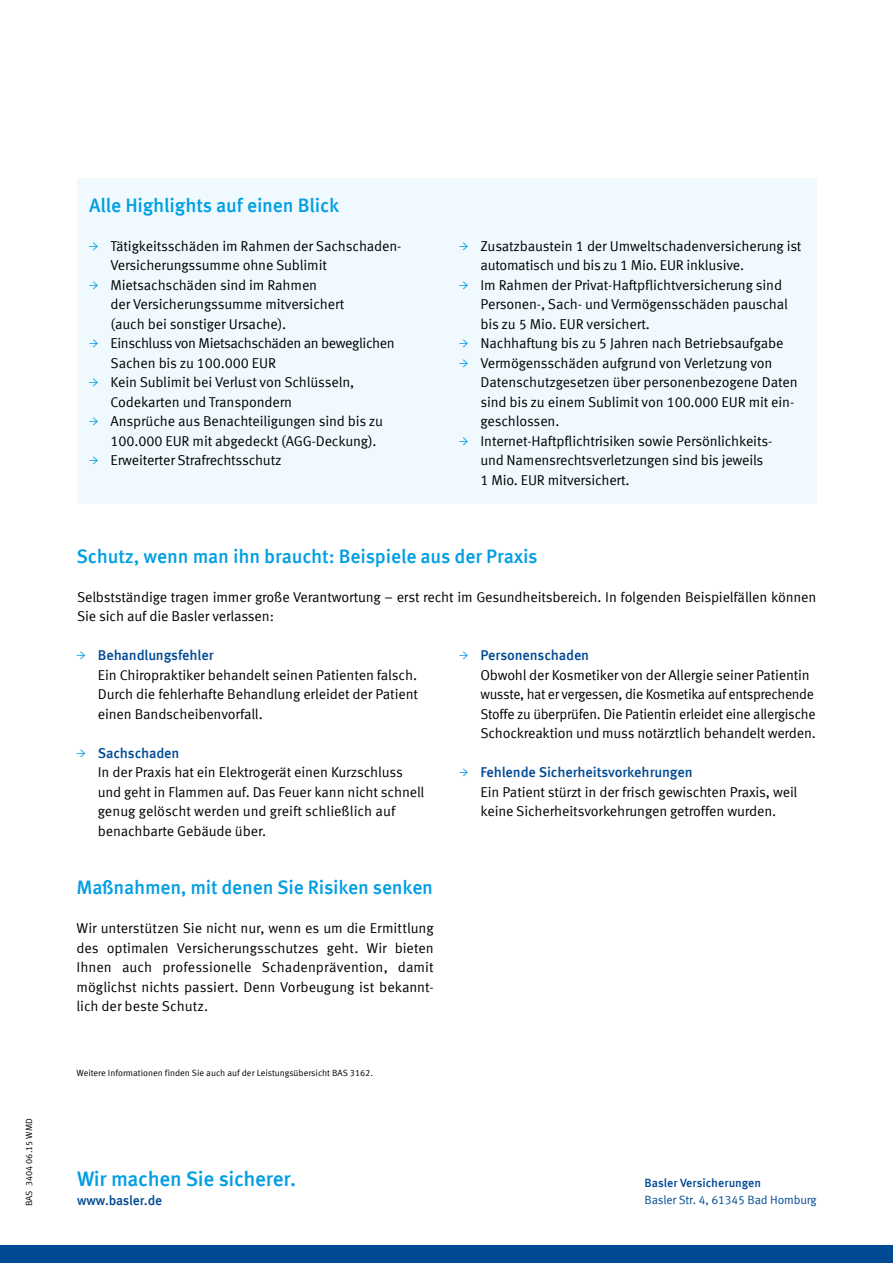
<style>
.page{position:relative;width:893px;height:1263px;background:#fff}
.page>*{position:absolute;margin:0;border:0;box-sizing:border-box;transform-origin:0 0}
.t1{font:500 21px "Meta Offc";letter-spacing:-.015em;color:#009ee3}
.t2{font:500 19.5px "Meta Offc";letter-spacing:-.01em;color:#009ee3}
.t3{font:14.25px/19.5px "Meta Offc Norm";letter-spacing:-.01em;color:#000}
.t4{font:500 14.25px "Meta Offc";letter-spacing:-.01em;color:#004a93}
.t5{font:14.25px/19.5px "Meta Offc Norm";letter-spacing:-.03em;color:#000}
.t6{font:500 13.5px "Meta Offc";letter-spacing:-.015em;color:#004a93}
.t7{font:12px "Meta Offc Norm";letter-spacing:-.01em;color:#004a93}
.t8{font:500 12px "Meta Offc";letter-spacing:-.005em;color:#004a93}
.t9{font:9px "Meta Offc Norm";color:#000}
.s1{font-family:"Minion Pro";font-weight:600;color:#009ee3}
</style>
<div class="page">
<div style="left:77px;top:179px;width:739px;height:325px;background:#eff9fe"></div>
<div style="left:0;top:1246px;width:893px;height:17px;background:#004a93"></div>
<p class="t9" style="left:24px;top:1206px;width:90px;rotate:-90deg">BAS 3404 06.15 WMD</p>
<h2 class="t2" style="left:89px;top:194px;width:251px">Alle Highlights auf einen Blick</h2>
<p class="t3" style="left:111px;top:236px;width:292px;text-indent:-21px"><span class="s1">→</span> Tätigkeitsschäden im Rahmen der Sachschaden-<br>Versicherungssumme ohne Sublimit</p>
<p class="t3" style="left:111px;top:275px;width:235px;text-indent:-21px"><span class="s1">→</span> Mietsachschäden sind im Rahmen<br>der Versicherungssumme mitversichert (auch bei sonstiger Ursache).</p>
<p class="t5" style="left:111px;top:334px;width:286px;text-indent:-21px"><span class="s1">→</span> Einschluss von Mietsachschäden an beweglichen<br>Sachen bis zu 100.000 EUR</p>
<p class="t3" style="left:111px;top:373px;width:245px;text-indent:-21px"><span class="s1">→</span> Kein Sublimit bei Verlust von Schlüsseln,<br>Codekarten und Transpondern</p>
<p class="t3" style="left:111px;top:412px;width:274px;text-indent:-21px"><span class="s1">→</span> Ansprüche aus Benachteiligungen sind bis zu<br>100.000 EUR mit abgedeckt (AGG-Deckung).</p>
<p class="t3" style="left:89px;top:451px;width:194px"><span class="s1">→</span> Erweiterter Strafrechtsschutz</p>
<p class="t3" style="left:480px;top:236px;width:322px;text-indent:-21px"><span class="s1">→</span> Zusatzbaustein 1 der Umweltschadenversicherung ist automatisch und bis zu 1 Mio. EUR inklusive.</p>
<p class="t3" style="left:480px;top:275px;width:309px;text-indent:-21px"><span class="s1">→</span> Im Rahmen der Privat-Haftpflichtversicherung sind<br>Personen-, Sach- und Vermögensschäden pauschal bis zu 5 Mio. EUR versichert.</p>
<p class="t3" style="left:459px;top:334px;width:326px"><span class="s1">→</span> Nachhaftung bis zu 5 Jahren nach Betriebsaufgabe</p>
<p class="t3" style="left:480px;top:353px;width:319px;text-indent:-21px"><span class="s1">→</span> Vermögensschäden aufgrund von Verletzung von Datenschutzgesetzen über personenbezogene Daten sind bis zu einem Sublimit von 100.000 EUR mit ein&shy;geschlossen.</p>
<p class="t3" style="left:480px;top:431px;width:293px;text-indent:-21px"><span class="s1">→</span> Internet-Haftpflichtrisiken sowie Persönlichkeits&shy;und Namensrechtsverletzungen sind bis jeweils<br>1 Mio. EUR mitversichert.</p>
<h2 class="t2" style="left:77px;top:545px;width:463px">Schutz, wenn man ihn braucht: Beispiele aus der Praxis</h2>
<p class="t3" style="left:77px;top:587px;width:741px">Selbstständige tragen immer große Verantwortung – erst recht im Gesundheitsbereich. In folgenden Beispielfällen können<br>Sie sich auf die Basler verlassen:</p>
<p class="t4" style="left:77px;top:647px;width:139px"><span class="s1">→</span> Behandlungsfehler</p>
<p class="t3" style="left:98px;top:665px;width:322px;text-align:justify">Ein Chiropraktiker behandelt seinen Patienten falsch.<br>Durch die fehlerhafte Behandlung erleidet der Patient einen Bandscheibenvorfall.</p>
<p class="t4" style="left:77px;top:744px;width:105px"><span class="s1">→</span> Sachschaden</p>
<p class="t3" style="left:98px;top:763px;width:328px">In der Praxis hat ein Elektrogerät einen Kurzschluss und geht in Flammen auf. Das Feuer kann nicht schnell genug gelöscht werden und greift schließlich auf benachbarte Gebäude über.</p>
<h2 class="t2" style="left:77px;top:876px;width:358px">Maßnahmen, mit denen Sie Risiken senken</h2>
<p class="t3" style="left:77px;top:919px;width:359px;text-align:justify">Wir unterstützen Sie nicht nur, wenn es um die Ermittlung des optimalen Versicherungsschutzes geht. Wir bieten Ihnen auch professionelle Schadenprävention, damit möglichst nichts passiert. Denn Vorbeugung ist bekannt&shy;lich der beste Schutz.</p>
<p class="t9" style="left:77px;top:1068px;width:298px">Weitere Informationen finden Sie auch auf der Leistungsübersicht BAS 3162.</p>
<p class="t4" style="left:459px;top:647px;width:131px"><span class="s1">→</span> Personenschaden</p>
<p class="t3" style="left:480px;top:665px;width:337px">Obwohl der Kosmetiker von der Allergie seiner Patientin wusste, hat er vergessen, die Kosmetika auf entsprechende Stoffe zu überprüfen. Die Patientin erleidet eine allergische Schockreaktion und muss notärztlich behandelt werden.</p>
<p class="t4" style="left:459px;top:764px;width:235px"><span class="s1">→</span> Fehlende Sicherheitsvorkehrungen</p>
<p class="t3" style="left:480px;top:782px;width:318px">Ein Patient stürzt in der frisch gewischten Praxis, weil keine Sicherheitsvorkehrungen getroffen wurden.</p>
<h1 class="t1" style="left:77px;top:1166px;width:221px">Wir machen Sie sicherer.</h1>
<p class="t6" style="left:77px;top:1192px;width:87px">www.basler.de</p>
<p class="t8" style="left:645px;top:1176px;width:118px">Basler Versicherungen</p>
<p class="t7" style="left:645px;top:1193px;width:174px">Basler Str. 4, 61345 Bad Homburg</p>
</div>
